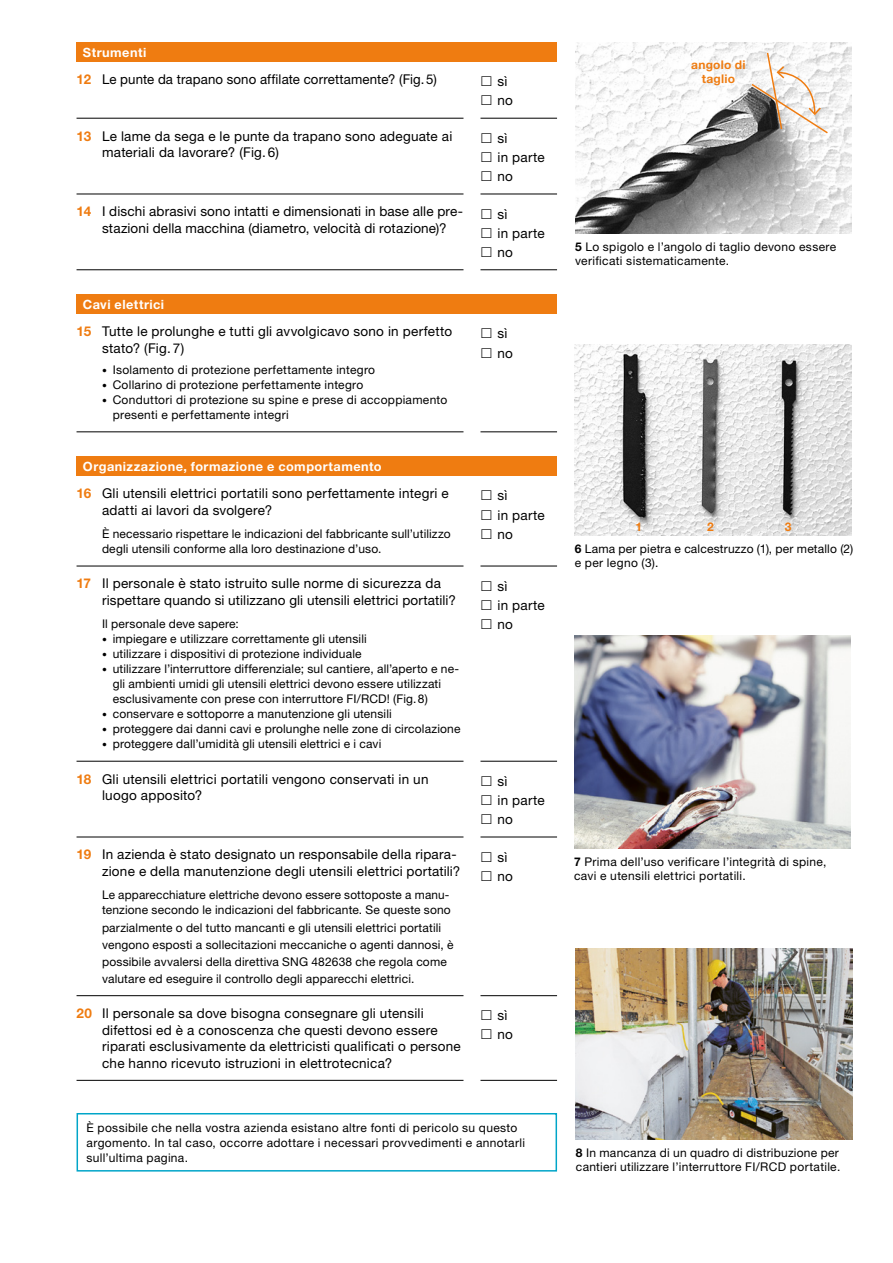
<style>
.page{position:relative;width:893px;height:1263px;background:#fff}
.page>*{position:absolute;margin:0;border:0;box-sizing:border-box;transform-origin:0 0}
.t1{font:13.5px/19.2px "Helvetica Neue LT Std";letter-spacing:.02em;color:#000}
.t2{font:700 12.75px "Helvetica Neue LT Std";letter-spacing:.035em;color:#fff}
.t3{font:12px/15px "Helvetica Neue LT Std";letter-spacing:.015em;color:#000}
.t4{font:700 12px/14.4px "Helvetica Neue LT Std";letter-spacing:.02em;color:#ef7c11;text-align:center}
.s1{font-weight:700;color:#ef7c11}
.s2{font-size:9.75px}
.s3{font-weight:700}
</style>
<div class="page">
<div style="left:77px;top:43px;width:480px;height:19px;background:#ef7c11"></div>
<hr style="left:480px;top:118px;width:77px;height:1px;background:#000">
<hr style="left:480px;top:194px;width:77px;height:1px;background:#000">
<hr style="left:480px;top:269px;width:77px;height:1px;background:#000">
<hr style="left:77px;top:118px;width:386px;height:1px;background:#000">
<hr style="left:77px;top:194px;width:386px;height:1px;background:#000">
<hr style="left:77px;top:269px;width:386px;height:1px;background:#000">
<div style="left:77px;top:295px;width:480px;height:19px;background:#ef7c11"></div>
<hr style="left:480px;top:431px;width:77px;height:1px;background:#000">
<hr style="left:77px;top:431px;width:386px;height:1px;background:#000">
<div style="left:77px;top:457px;width:480px;height:19px;background:#ef7c11"></div>
<hr style="left:480px;top:761px;width:77px;height:1px;background:#000">
<hr style="left:480px;top:837px;width:77px;height:1px;background:#000">
<hr style="left:480px;top:995px;width:77px;height:1px;background:#000">
<hr style="left:480px;top:1080px;width:77px;height:1px;background:#000">
<hr style="left:480px;top:566px;width:77px;height:1px;background:#000">
<hr style="left:77px;top:566px;width:386px;height:1px;background:#000">
<hr style="left:77px;top:761px;width:386px;height:1px;background:#000">
<hr style="left:77px;top:837px;width:386px;height:1px;background:#000">
<hr style="left:77px;top:995px;width:386px;height:1px;background:#000">
<hr style="left:77px;top:1080px;width:386px;height:1px;background:#000">
<img style="left:574px;top:636px;width:276px;height:212px">
<img style="left:576px;top:948px;width:276px;height:192px">
<div style="left:77px;top:1113px;width:480px;height:58px;border:2px solid #00a5c8"></div>
<img style="left:575px;top:344px;width:276px;height:192px">
<img style="left:575px;top:43px;width:276px;height:191px">
<svg style="left:750px;top:51px;width:79px;height:84px"></svg>
<p class="t2" style="left:83px;top:44px;width:65px">Strumenti</p>
<p class="t1" style="left:77px;top:69px;width:362px"><span class="s1">12</span> Le punte da trapano sono affilate correttamente? (Fig.5)</p>
<p class="t1" style="left:497px;top:72px;width:17px">sì no</p>
<p class="t1" style="left:102px;top:127px;width:352px;line-height:16.5px;text-indent:-26px"><span class="s1">13</span> Le lame da sega e le punte da trapano sono adeguate ai materiali da lavorare? (Fig. 6)</p>
<p class="t1" style="left:497px;top:128px;width:49px">sì<br>in parte no</p>
<p class="t1" style="left:102px;top:203px;width:362px;line-height:16.5px;text-indent:-26px"><span class="s1">14</span> I dischi abrasivi sono intatti e dimensionati in base alle pre&shy;stazioni della macchina (diametro, velocità di rotazione)?</p>
<p class="t1" style="left:497px;top:204px;width:49px">sì<br>in parte no</p>
<p class="t2" style="left:83px;top:296px;width:83px">Cavi elettrici</p>
<p class="t1" style="left:102px;top:323px;width:352px;line-height:16.5px;text-indent:-26px"><span class="s1">15</span> Tutte le prolunghe e tutti gli avvolgicavo sono in perfetto stato? (Fig. 7)</p>
<p class="t3" style="left:102px;top:362px;width:275px"><span class="s2">•</span> Isolamento di protezione perfettamente integro</p>
<p class="t3" style="left:102px;top:377px;width:263px"><span class="s2">•</span> Collarino di protezione perfettamente integro</p>
<p class="t3" style="left:113px;top:392px;width:336px;text-indent:-11px"><span class="s2">•</span> Conduttori di protezione su spine e prese di accoppiamento presenti e perfettamente integri</p>
<p class="t2" style="left:83px;top:458px;width:300px">Organizzazione, formazione e comportamento</p>
<p class="t1" style="left:102px;top:485px;width:348px;line-height:16.5px;text-indent:-26px"><span class="s1">16</span> Gli utensili elettrici portatili sono perfettamente integri e adatti ai lavori da svolgere?</p>
<p class="t3" style="left:102px;top:526px;width:350px">È necessario rispettare le indicazioni del fabbricante sull’utilizzo degli utensili conforme alla loro destinazione d’uso.</p>
<p class="t1" style="left:102px;top:575px;width:355px;line-height:16.5px;text-indent:-26px"><span class="s1">17</span> Il personale è stato istruito sulle norme di sicurezza da rispettare quando si utilizzano gli utensili elettrici portatili?</p>
<p class="t3" style="left:102px;top:616px;width:138px">Il personale deve sapere:</p>
<p class="t3" style="left:102px;top:631px;width:266px"><span class="s2">•</span> impiegare e utilizzare correttamente gli utensili</p>
<p class="t3" style="left:102px;top:646px;width:261px"><span class="s2">•</span> utilizzare i dispositivi di protezione individuale</p>
<p class="t3" style="left:113px;top:661px;width:348px;text-indent:-11px"><span class="s2">•</span> utilizzare l’interruttore differenziale; sul cantiere, all’aperto e ne&shy;gli ambienti umidi gli utensili elettrici devono essere utilizzati esclusivamente con prese con interruttore FI/RCD! (Fig.8)</p>
<p class="t3" style="left:102px;top:706px;width:291px"><span class="s2">•</span> conservare e sottoporre a manutenzione gli utensili</p>
<p class="t3" style="left:102px;top:721px;width:360px"><span class="s2">•</span> proteggere dai danni cavi e prolunghe nelle zone di circolazione</p>
<p class="t3" style="left:102px;top:736px;width:281px"><span class="s2">•</span> proteggere dall’umidità gli utensili elettrici e i cavi</p>
<p class="t1" style="left:497px;top:324px;width:17px">sì no</p>
<p class="t1" style="left:497px;top:486px;width:49px">sì<br>in parte no</p>
<p class="t1" style="left:497px;top:576px;width:49px">sì<br>in parte no</p>
<p class="t1" style="left:102px;top:770px;width:328px;line-height:16.5px;text-indent:-26px"><span class="s1">18</span> Gli utensili elettrici portatili vengono conservati in un luogo apposito?</p>
<p class="t1" style="left:497px;top:771px;width:49px">sì<br>in parte no</p>
<p class="t1" style="left:77px;top:846px;width:385px;line-height:16.5px;text-align:right"><span class="s1">19</span> In azienda è stato designato un responsabile della ripara&shy;zione e della manutenzione degli utensili elettrici portatili?</p>
<p class="t3" style="left:102px;top:887px;width:350px">Le apparecchiature elettriche devono essere sottoposte a manu&shy;tenzione secondo le indicazioni del fabbricante. Se queste sono</p>
<p class="t3" style="left:102px;top:918px;width:353px;line-height:17.1px">parzialmente o del tutto mancanti e gli utensili elettrici portatili vengono esposti a sollecitazioni meccaniche o agenti dannosi, è possibile avvalersi della direttiva SNG 482638 che regola come valutare ed eseguire il controllo degli apparecchi elettrici.</p>
<p class="t1" style="left:497px;top:847px;width:17px">sì no</p>
<p class="t1" style="left:102px;top:1005px;width:360px;line-height:16.5px;text-indent:-26px"><span class="s1">20</span> Il personale sa dove bisogna consegnare gli utensili difettosi ed è a conoscenza che questi devono essere riparati esclusivamente da elettricisti qualificati o persone che hanno ricevuto istruzioni in elettrotecnica?</p>
<p class="t1" style="left:497px;top:1005px;width:17px">sì no</p>
<p class="t3" style="left:87px;top:1119px;width:440px">È possibile che nella vostra azienda esistano altre fonti di pericolo su questo argomento. In tal caso, occorre adottare i necessari provvedimenti e annotarli sull’ultima pagina.</p>
<p class="t4" style="left:691px;top:57px;width:56px">angolo di taglio</p>
<p class="t3" style="left:575px;top:239px;width:263px;line-height:14.4px"><span class="s3">5</span> Lo spigolo e l’angolo di taglio devono essere verificati sistematicamente.</p>
<p class="t4" style="left:635px;top:520px;width:8px">1</p>
<p class="t4" style="left:707px;top:520px;width:8px">2</p>
<p class="t4" style="left:785px;top:520px;width:8px">3</p>
<p class="t3" style="left:575px;top:541px;width:280px;line-height:14.4px"><span class="s3">6</span> Lama per pietra e calcestruzzo (1), per metallo (2) e per legno (3).</p>
<p class="t3" style="left:574px;top:854px;width:254px;line-height:14.4px"><span class="s3">7</span> Prima dell’uso verificare l’integrità di spine, cavi e utensili elettrici portatili.</p>
<p class="t3" style="left:576px;top:1145px;width:266px;line-height:14.4px"><span class="s3">8</span> In mancanza di un quadro di distribuzione per cantieri utilizzare l’interruttore FI/RCD portatile.</p>
</div>
